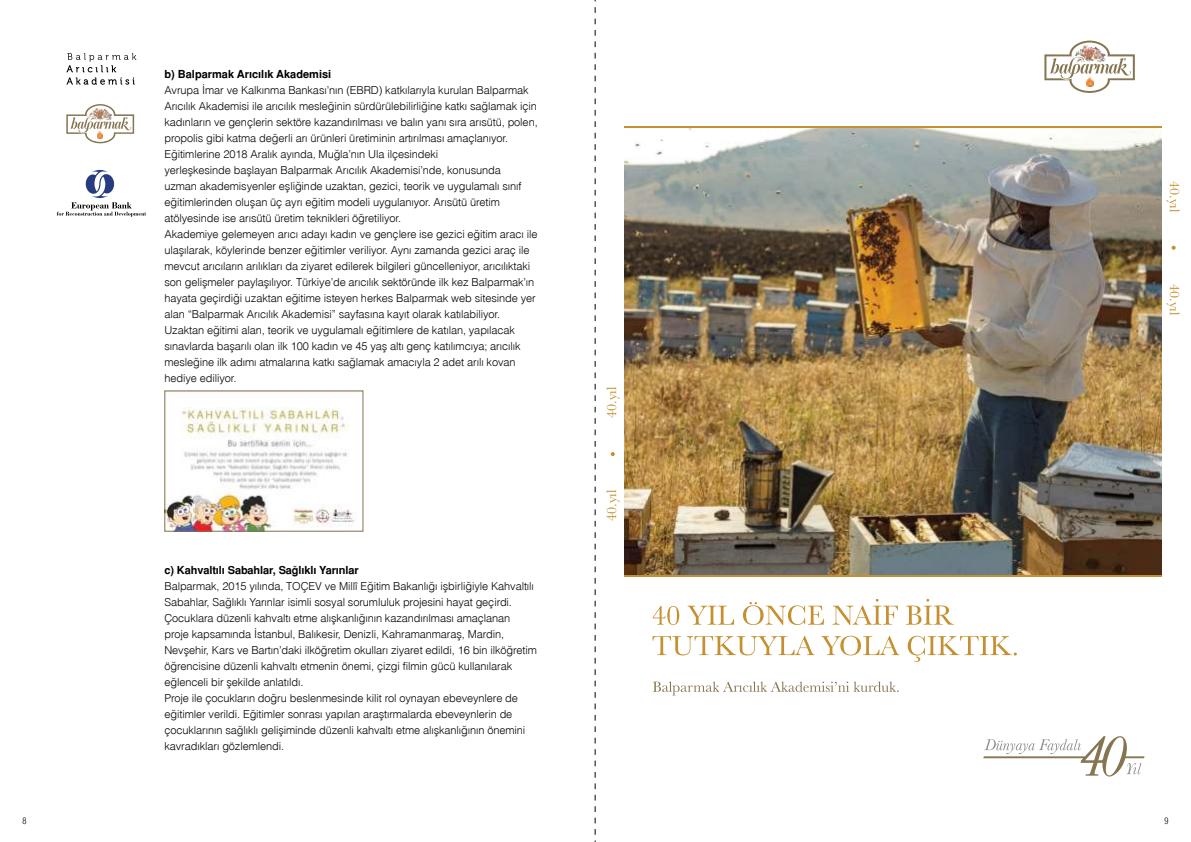
<style>
.page{position:relative;width:1191px;height:842px;background:#fff}
.page>*{position:absolute;margin:0;border:0;box-sizing:border-box;transform-origin:0 0}
.t1{font:14.1px "Baskerville";color:#c4902e}
.t2{font:11px/16px "Helvetica Light Turk";letter-spacing:-.01em;color:#000}
.t3{font:11px "Helvetica Turk B";letter-spacing:-.01em;color:#000}
.t4{font:300 9px "Helvetica Con";color:#000}
.t5{font:2.3px "Helvetica Light Turk";color:#000}
</style>
<div class="page">
<img style="left:166px;top:407px;width:190px;height:122px">
<div style="left:164px;top:390px;width:199px;height:141px;border:1px solid #857550"></div>
<svg style="left:66px;top:53px;width:70px;height:32px"></svg>
<svg style="left:66px;top:104px;width:68px;height:39px"></svg>
<svg style="left:57px;top:169px;width:89px;height:48px"></svg>
<svg style="left:983px;top:736px;width:161px;height:40px"></svg>
<img style="left:624px;top:127px;width:538px;height:448px">
<svg style="left:652px;top:606px;width:27px;height:19px"></svg>
<svg style="left:687px;top:606px;width:47px;height:19px"></svg>
<svg style="left:743px;top:602px;width:81px;height:23px"></svg>
<svg style="left:832px;top:599px;width:66px;height:26px"></svg>
<svg style="left:906px;top:599px;width:47px;height:26px"></svg>
<svg style="left:652px;top:636px;width:162px;height:19px"></svg>
<svg style="left:821px;top:636px;width:78px;height:19px"></svg>
<svg style="left:907px;top:636px;width:109px;height:26px"></svg>
<hr style="left:624px;top:575px;width:538px;height:1px;background:#c5902f">
<svg style="left:1044px;top:41px;width:90px;height:52px"></svg>
<hr style="left:624px;top:126px;width:538px;height:1px;background:#c5902f">
<svg style="left:652px;top:682px;width:246px;height:13px"></svg>
<svg style="left:1171px;top:246px;width:4px;height:4px"></svg>
<svg style="left:611px;top:452px;width:4px;height:4px"></svg>
<svg style="left:595px;top:0;width:1px;height:842px"></svg>
<p class="t5" style="left:126px;top:117px;width:3px">®</p>
<p class="t3" style="left:164px;top:67px;width:168px">b) Balparmak Arıcılık Akademisi</p>
<p class="t2" style="left:164px;top:82px;width:375px">Avrupa İmar ve Kalkınma Bankası’nın (EBRD) katkılarıyla kurulan Balparmak Arıcılık Akademisi ile arıcılık mesleğinin sürdürülebilirliğine katkı sağlamak için kadınların ve gençlerin sektöre kazandırılması ve balın yanı sıra arısütü, polen, propolis gibi katma değerli arı ürünleri üretiminin artırılması amaçlanıyor.<br>Eğitimlerine 2018 Aralık ayında, Muğla’nın Ula ilçesindeki<br>yerleşkesinde başlayan Balparmak Arıcılık Akademisi’nde, konusunda<br>uzman akademisyenler eşliğinde uzaktan, gezici, teorik ve uygulamalı sınıf eğitimlerinden oluşan üç ayrı eğitim modeli uygulanıyor. Arısütü üretim atölyesinde ise arısütü üretim teknikleri öğretiliyor.<br>Akademiye gelemeyen arıcı adayı kadın ve gençlere ise gezici eğitim aracı ile ulaşılarak, köylerinde benzer eğitimler veriliyor. Aynı zamanda gezici araç ile mevcut arıcıların arılıkları da ziyaret edilerek bilgileri güncelleniyor, arıcılıktaki son gelişmeler paylaşılıyor. Türkiye’de arıcılık sektöründe ilk kez Balparmak’ın hayata geçirdiği uzaktan eğitime isteyen herkes Balparmak web sitesinde yer alan “Balparmak Arıcılık Akademisi” sayfasına kayıt olarak katılabiliyor.<br>Uzaktan eğitimi alan, teorik ve uygulamalı eğitimlere de katılan, yapılacak sınavlarda başarılı olan ilk 100 kadın ve 45 yaş altı genç katılımcıya; arıcılık mesleğine ilk adımı atmalarına katkı sağlamak amacıyla 2 adet arılı kovan hediye ediliyor.</p>
<p class="t3" style="left:164px;top:564px;width:196px">c) Kahvaltılı Sabahlar, Sağlıklı Yarınlar</p>
<p class="t2" style="left:164px;top:578px;width:374px">Balparmak, 2015 yılında, TOÇEV ve Millî Eğitim Bakanlığı işbirliğiyle Kahvaltılı Sabahlar, Sağlıklı Yarınlar isimli sosyal sorumluluk projesini hayat geçirdi.<br>Çocuklara düzenli kahvaltı etme alışkanlığının kazandırılması amaçlanan proje kapsamında İstanbul, Balıkesir, Denizli, Kahramanmaraş, Mardin, Nevşehir, Kars ve Bartın’daki ilköğretim okulları ziyaret edildi, 16 bin ilköğretim öğrencisine düzenli kahvaltı etmenin önemi, çizgi filmin gücü kullanılarak eğlenceli bir şekilde anlatıldı.<br>Proje ile çocukların doğru beslenmesinde kilit rol oynayan ebeveynlere de eğitimler verildi. Eğitimler sonrası yapılan araştırmalarda ebeveynlerin de çocuklarının sağlıklı gelişiminde düzenli kahvaltı etme alışkanlığının önemini kavradıkları gözlemlendi.</p>
<p class="t1" style="left:602px;top:418px;width:33px;rotate:-90deg">40.yıl</p>
<p class="t1" style="left:602px;top:521px;width:33px;rotate:-90deg">40.yıl</p>
<p class="t1" style="left:1183px;top:181px;width:33px;rotate:90deg">40.yıl</p>
<p class="t1" style="left:1183px;top:284px;width:33px;rotate:90deg">40.yıl</p>
<p class="t4" style="left:22px;top:815px;width:5px">8</p>
<p class="t4" style="left:1164px;top:815px;width:5px">9</p>
</div>
